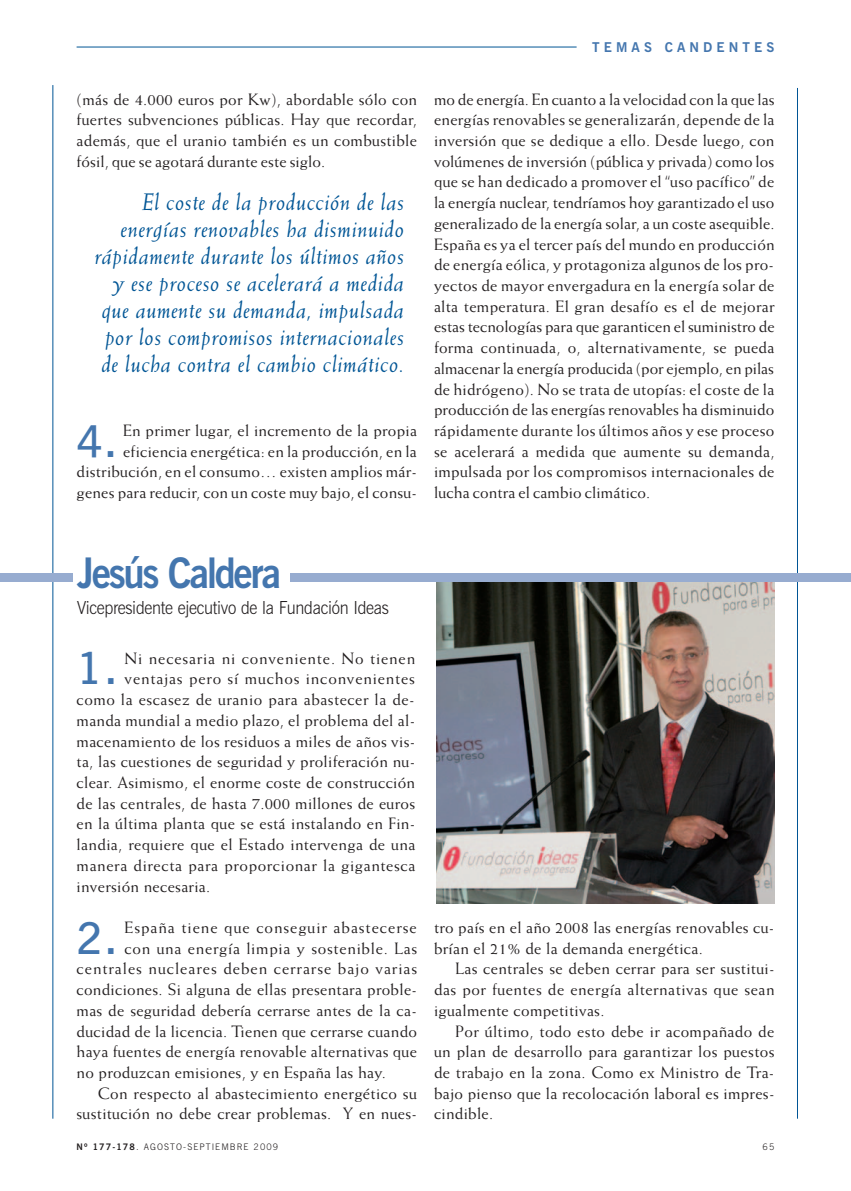
<style>
.page{position:relative;width:851px;height:1191px;background:#fff}
.page>*{position:absolute;margin:0;border:0;box-sizing:border-box;transform-origin:0 0}
.t1{font:600 43.8px "News Gothic BT";color:#4476ae}
.t2{font:700 42px "News Gothic BT";letter-spacing:-.06em;color:#4476ae;scale:.92 1}
.t3{font:italic 24px/27px "Weiss Std";letter-spacing:.02em;color:#005595;text-align:right}
.t4{font:300 18px "News Gothic BT";letter-spacing:-.02em;color:#231f20;scale:.92 1}
.t5{font:16.5px/20.7px "Weiss Std";letter-spacing:.015em;color:#231f20;text-align:justify}
.t6{font:16.5px "Weiss Std";letter-spacing:.055em;color:#231f20}
.t7{font:16.5px "Weiss Std";letter-spacing:.045em;color:#231f20}
.t8{font:16.5px "Weiss Std";letter-spacing:.035em;color:#231f20}
.t9{font:16.5px "Weiss Std";letter-spacing:.04em;color:#231f20}
.t10{font:700 13.5px "News Gothic BT";letter-spacing:.305em;color:#4476ae}
.t11{font:300 9px "News Gothic BT";letter-spacing:.12em;color:#231f20}
.s1{font-size:47.25px}
.s2{font-weight:700}
</style>
<div class="page">
<hr style="left:77px;top:47px;width:499px;height:1px;background:#005595">
<hr style="left:53px;top:85px;width:1px;height:1033px;background:#005595">
<hr style="left:797px;top:88px;width:1px;height:1030px;background:#005595">
<img style="left:436px;top:582px;width:338px;height:321px">
<div style="left:0;top:573px;width:73px;height:8px;background:#97acd0"></div>
<div style="left:290px;top:573px;width:560px;height:9px;background:#97acd0"></div>
<p class="t5" style="left:77px;top:90px;width:342px">(más de 4.000 euros por Kw), abordable sólo con fuertes subvenciones públicas. Hay que recordar, además, que el uranio también es un combustible fósil, que se agotará durante este siglo.</p>
<p class="t3" style="left:95px;top:191px;width:311px">El coste de la producción de las energías renovables ha disminuido rápidamente durante los últimos años y ese proceso se acelerará a medida que aumente su demanda, impulsada por los compromisos internacionales de lucha contra el cambio climático.</p>
<p class="t5" style="left:77px;top:421px;width:342px;text-align:right">En primer lugar, el incremento de la propia eficiencia energética: en la producción, en la distribución, en el consumo… existen amplios már&shy;genes para reducir, con un coste muy bajo, el consu-</p>
<h1 class="t1" style="left:77px;top:416px;width:42px">4<span class="s1">.</span></h1>
<p class="t10" style="left:592px;top:39px;width:184px">TEMAS CANDENTES</p>
<p class="t5" style="left:434px;top:90px;width:342px">mo de energía. En cuanto a la velocidad con la que las energías renovables se generalizarán, depende de la inversión que se dedique a ello. Desde luego, con volúmenes de inversión (pública y privada) como los que se han dedicado a promover el “uso pacífico” de la energía nuclear, tendríamos hoy garantizado el uso generalizado de la energía solar, a un coste asequible.<br>España es ya el tercer país del mundo en producción de energía eólica, y protagoniza algunos de los pro&shy;yectos de mayor envergadura en la energía solar de alta temperatura. El gran desafío es el de mejorar estas tecnologías para que garanticen el suministro de forma continuada, o, alternativamente, se pueda almacenar la energía producida (por ejemplo, en pilas de hidrógeno). No se trata de utopías: el coste de la producción de las energías renovables ha disminuido rápidamente durante los últimos años y ese proceso se acelerará a medida que aumente su demanda, impulsada por los compromisos internacionales de lucha contra el cambio climático.</p>
<h2 class="t2" style="left:77px;top:549px;width:224px">Jesús Caldera</h2>
<p class="t4" style="left:77px;top:597px;width:340px">Vicepresidente ejecutivo de la Fundación Ideas</p>
<h1 class="t1" style="left:77px;top:643px;width:43px">1<span class="s1">.</span></h1>
<p class="t7" style="left:125px;top:652px;width:292px">Ni necesaria ni conveniente. No tienen</p>
<p class="t7" style="left:125px;top:672px;width:292px">ventajas pero sí muchos inconvenientes</p>
<p class="t5" style="left:77px;top:690px;width:339px">como la escasez de uranio para abastecer la de-</p>
<p class="t5" style="left:77px;top:711px;width:340px">manda mundial a medio plazo, el problema del al-</p>
<p class="t5" style="left:77px;top:732px;width:340px">macenamiento de los residuos a miles de años vis-</p>
<p class="t5" style="left:77px;top:752px;width:340px">ta, las cuestiones de seguridad y proliferación nu-</p>
<p class="t5" style="left:77px;top:773px;width:340px">clear. Asimismo, el enorme coste de construcción</p>
<p class="t5" style="left:77px;top:794px;width:340px">de las centrales, de hasta 7.000 millones de euros</p>
<p class="t5" style="left:77px;top:814px;width:340px">en la última planta que se está instalando en Fin-</p>
<p class="t5" style="left:77px;top:835px;width:340px">landia, requiere que el Estado intervenga de una</p>
<p class="t8" style="left:77px;top:859px;width:340px">manera directa para proporcionar la gigantesca</p>
<p class="t5" style="left:77px;top:876px;width:135px">inversión necesaria.</p>
<h1 class="t1" style="left:77px;top:913px;width:43px">2<span class="s1">.</span></h1>
<p class="t6" style="left:125px;top:921px;width:293px">España tiene que conseguir abastecerse</p>
<p class="t9" style="left:125px;top:942px;width:294px">con una energía limpia y sostenible. Las</p>
<p class="t6" style="left:77px;top:962px;width:342px">centrales nucleares deben cerrarse bajo varias</p>
<p class="t5" style="left:77px;top:980px;width:342px">condiciones. Si alguna de ellas presentara proble-</p>
<p class="t5" style="left:77px;top:1001px;width:342px">mas de seguridad debería cerrarse antes de la ca-</p>
<p class="t5" style="left:77px;top:1021px;width:342px">ducidad de la licencia. Tienen que cerrarse cuando</p>
<p class="t5" style="left:77px;top:1042px;width:342px">haya fuentes de energía renovable alternativas que</p>
<p class="t5" style="left:77px;top:1063px;width:311px">no produzcan emisiones, y en España las hay.</p>
<p class="t5" style="left:98px;top:1083px;width:320px">Con respecto al abastecimiento energético su</p>
<p class="t5" style="left:77px;top:1104px;width:342px">sustitución no debe crear problemas. Y en nues-</p>
<p class="t5" style="left:434px;top:918px;width:342px">tro país en el año 2008 las energías renovables cu&shy;brían el 21% de la demanda energética.</p>
<p class="t5" style="left:434px;top:959px;width:342px;text-indent:21px">Las centrales se deben cerrar para ser sustitui&shy;das por fuentes de energía alternativas que sean igualmente competitivas.</p>
<p class="t5" style="left:434px;top:1021px;width:342px;text-indent:21px">Por último, todo esto debe ir acompañado de un plan de desarrollo para garantizar los puestos de trabajo en la zona. Como ex Ministro de Tra&shy;bajo pienso que la recolocación laboral es impres&shy;cindible.</p>
<p class="t11" style="left:77px;top:1141px;width:203px"><span class="s2">Nº 177-178</span>. AGOSTO-SEPTIEMBRE 2009</p>
<p class="t11" style="left:762px;top:1141px;width:13px">65</p>
</div>
